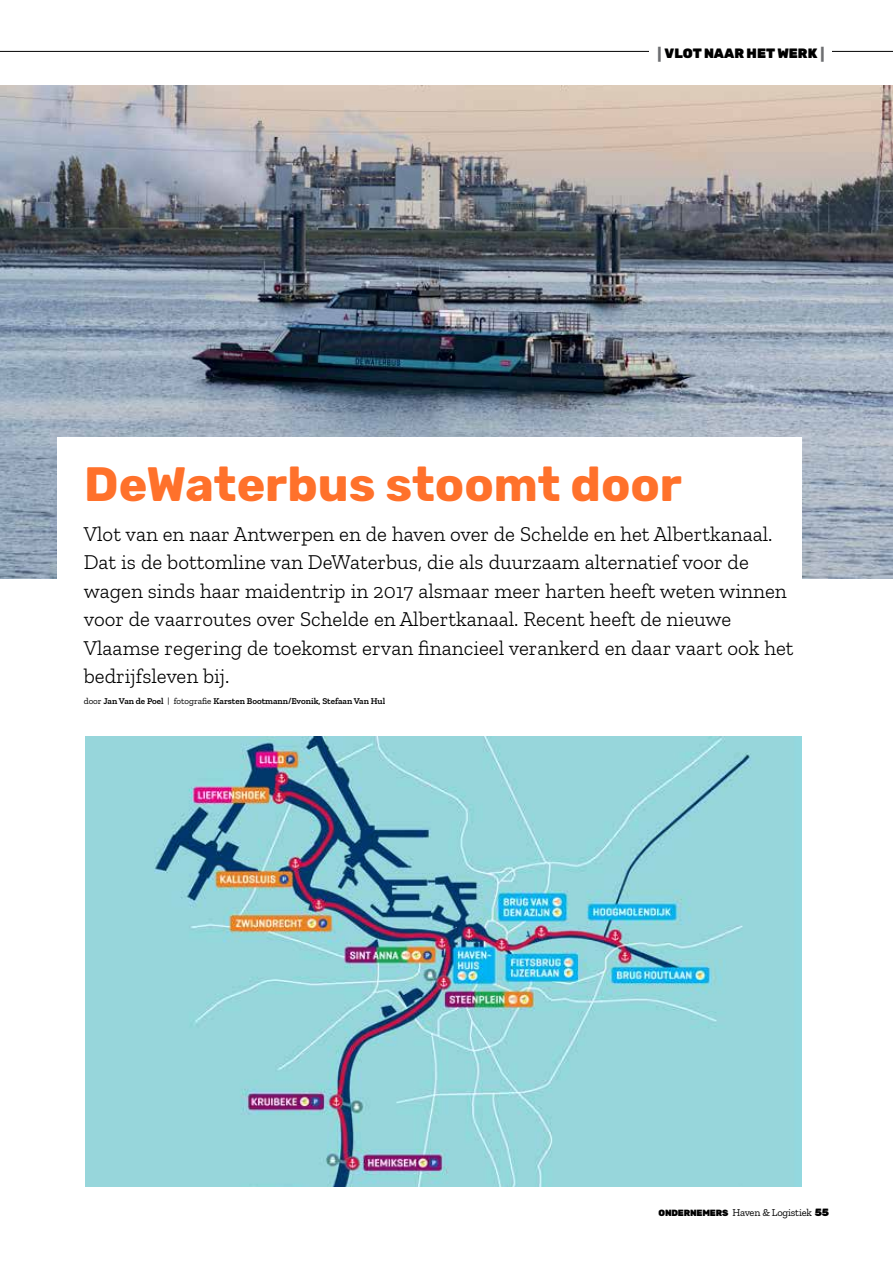
<style>
.page{position:relative;width:893px;height:1263px;background:#fff}
.page>*{position:absolute;margin:0;border:0;box-sizing:border-box;transform-origin:0 0}
.t1{font:700 48px "Rubik";color:#ff712b}
.t2{font:300 21px/28.5px "Zilla Slab";color:#000}
.t3{font:900 13.5px "Rubik";color:#000}
.t4{font:10.5px "Zilla Slab";letter-spacing:-.02em;color:#000}
.t5{font:600 9px "Zilla Slab";color:#000}
.s1{font-family:"Avenir Next Condensed";font-weight:800;font-size:15px;color:#6d6e71}
.s2{font-weight:400}
.s3{font-family:"Rubik";font-weight:900;font-size:9px}
.s4{font-family:"Rubik";font-weight:900}
</style>
<div class="page">
<img style="left:0;top:85px;width:893px;height:493px">
<div style="left:57px;top:437px;width:744px;height:178px;background:#fff"></div>
<hr style="left:0;top:51px;width:893px;height:1px;background:#000">
<div style="left:649px;top:43px;width:183px;height:19px;background:#fff"></div>
<img style="left:85px;top:737px;width:716px;height:449px">
<p class="t3" style="left:657px;top:45px;width:168px"><span class="s1">|</span> VLOT NAAR HET WERK <span class="s1">|</span></p>
<h1 class="t1" style="left:84px;top:456px;width:599px">DeWaterbus stoomt door</h1>
<p class="t2" style="left:84px;top:520px;width:711px">Vlot van en naar Antwerpen en de haven over de Schelde en het Albertkanaal.<br>Dat is de bottomline van DeWaterbus, die als duurzaam alternatief voor de wagen sinds haar maidentrip in 2017 alsmaar meer harten heeft weten winnen voor de vaarroutes over Schelde en Albertkanaal. Recent heeft de nieuwe Vlaamse regering de toekomst ervan financieel verankerd en daar vaart ook het bedrijfsleven bij.</p>
<p class="t5" style="left:84px;top:696px;width:303px"><span class="s2">door</span> Jan Van de Poel <span class="s2">| fotografie</span> Karsten Bootmann/Evonik, Stefaan Van Hul</p>
<p class="t4" style="left:658px;top:1207px;width:172px"><span class="s3">ONDERNEMERS</span> Haven &amp; Logistiek <span class="s4">55</span></p>
</div>
